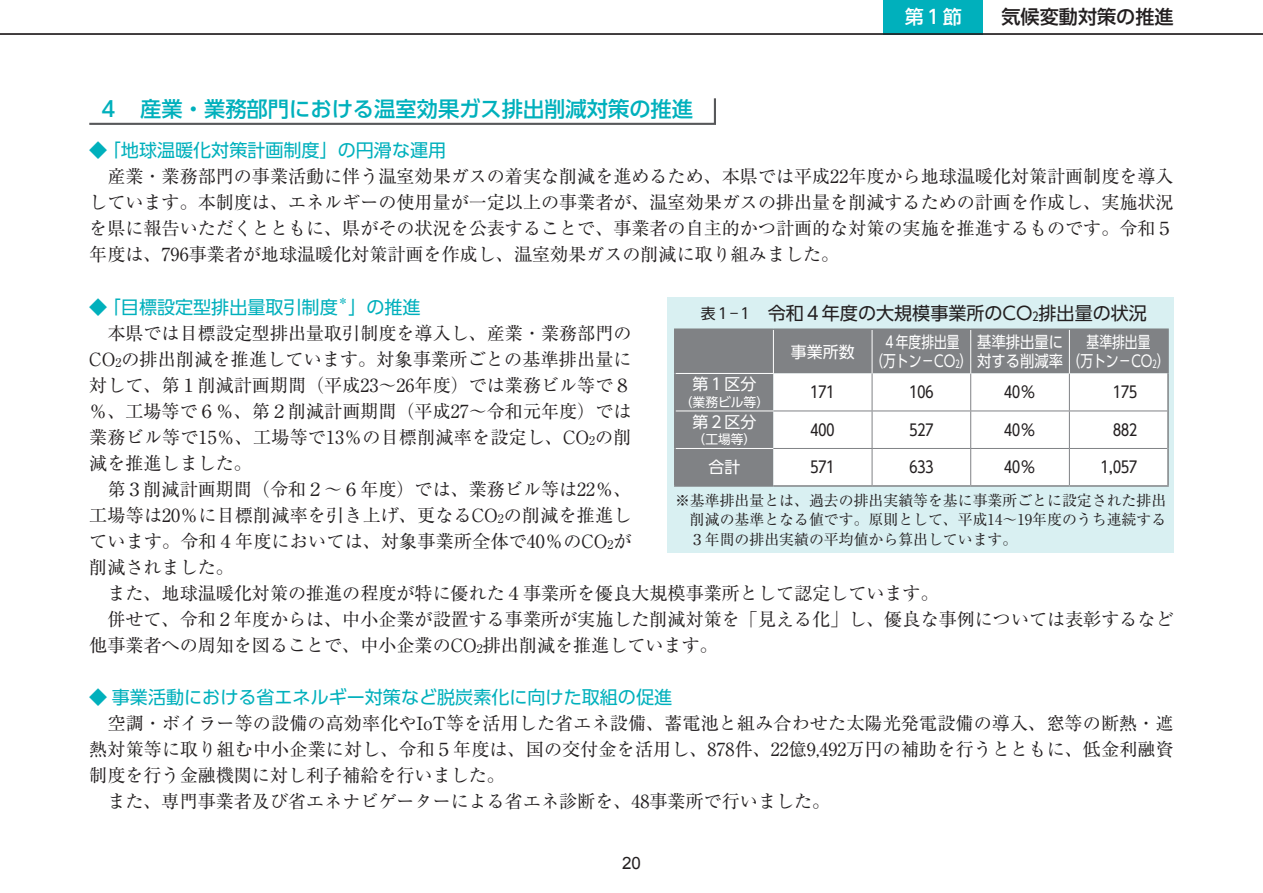
<style>
.page{position:relative;width:1263px;height:893px;background:#fff}
.page>*{position:absolute;margin:0;border:0;box-sizing:border-box;transform-origin:0 0}
.t1{font:500 21.3px "UD Shin Go Pro";color:#00b0bc}
.t2{font:500 19.2px "UD Shin Go Pro";color:#231f20}
.t3{font:500 19.2px "UD Shin Go Pro";color:#fff}
.t4{font:18px/26.1px "Ryumin Pro";color:#231f20}
.t5{font:18px "UD Shin Go Pro";color:#00b0bc}
.t6{font:18px "UD Shin Go Pro";color:#231f20}
.t7{font:16.95px "Arial";color:#231f20}
.t8{font:15.9px "UD Shin Go Pro";color:#231f20}
.t9{font:15.9px/19.2px "UD Shin Go Pro";color:#fff;scale:.8 1}
.t10{font:15.9px "UD Shin Go Pro";color:#fff}
.t11{font:15.9px "UD Shin Go Pro";color:#fff;scale:.9 1}
.t12{font:14.85px/19.2px "Ryumin Pro";color:#231f20;text-align:justify}
.t13{font:12.75px "UD Shin Go Pro";color:#fff}
.t14{font:10.5px "UD Shin Go Pro";color:#00b0bc}
.s1{font-weight:300}
.s2{font-size:12px}
.s3{font-size:14.85px}
.s4{font-size:10.65px}
</style>
<div class="page">
<div style="left:883px;top:0;width:100px;height:34px;background:#00b0bc"></div>
<hr style="left:0;top:33px;width:1263px;height:2px;background:#231f20">
<svg style="left:89px;top:98px;width:627px;height:27px"></svg>
<div style="left:668px;top:298px;width:506px;height:255px;background:#d9f0f2"></div>
<svg style="left:675px;top:330px;width:492px;height:155px;background:#c8c9ca"></svg>
<hr style="left:773px;top:330px;width:1px;height:43px;background:#fff">
<hr style="left:675px;top:373px;width:99px;height:1px;background:#fff">
<hr style="left:675px;top:411px;width:98px;height:1px;background:#fff">
<hr style="left:675px;top:448px;width:98px;height:1px;background:#fff">
<hr style="left:872px;top:330px;width:1px;height:43px;background:#fff">
<hr style="left:872px;top:373px;width:1px;height:38px;background:#808285">
<hr style="left:1069px;top:373px;width:1px;height:38px;background:#808285">
<hr style="left:773px;top:411px;width:99px;height:1px;background:#808285">
<hr style="left:872px;top:411px;width:99px;height:1px;background:#808285">
<hr style="left:872px;top:411px;width:1px;height:37px;background:#808285">
<hr style="left:971px;top:411px;width:98px;height:1px;background:#808285">
<hr style="left:1069px;top:411px;width:98px;height:1px;background:#808285">
<hr style="left:1069px;top:411px;width:1px;height:37px;background:#808285">
<hr style="left:872px;top:449px;width:1px;height:36px;background:#808285">
<hr style="left:1069px;top:449px;width:1px;height:36px;background:#808285">
<hr style="left:970px;top:373px;width:1px;height:38px;background:#808285">
<hr style="left:970px;top:411px;width:1px;height:37px;background:#808285">
<hr style="left:970px;top:449px;width:1px;height:36px;background:#808285">
<hr style="left:773px;top:448px;width:99px;height:1px;background:#808285">
<hr style="left:872px;top:448px;width:99px;height:1px;background:#808285">
<hr style="left:971px;top:448px;width:98px;height:1px;background:#808285">
<hr style="left:1069px;top:448px;width:98px;height:1px;background:#808285">
<hr style="left:674px;top:328px;width:99px;height:2px;background:#808285">
<hr style="left:674px;top:330px;width:1px;height:43px;background:#808285">
<hr style="left:773px;top:328px;width:99px;height:2px;background:#808285">
<hr style="left:872px;top:328px;width:99px;height:2px;background:#808285">
<hr style="left:1069px;top:328px;width:100px;height:2px;background:#808285">
<hr style="left:1167px;top:330px;width:2px;height:43px;background:#808285">
<hr style="left:674px;top:373px;width:1px;height:38px;background:#808285">
<hr style="left:1167px;top:373px;width:2px;height:38px;background:#808285">
<hr style="left:674px;top:411px;width:1px;height:37px;background:#808285">
<hr style="left:1167px;top:411px;width:2px;height:37px;background:#808285">
<hr style="left:674px;top:448px;width:1px;height:37px;background:#808285">
<hr style="left:1167px;top:448px;width:2px;height:37px;background:#808285">
<hr style="left:674px;top:485px;width:99px;height:2px;background:#808285">
<hr style="left:773px;top:485px;width:99px;height:2px;background:#808285">
<hr style="left:872px;top:485px;width:99px;height:2px;background:#808285">
<hr style="left:971px;top:485px;width:98px;height:2px;background:#808285">
<hr style="left:1069px;top:485px;width:100px;height:2px;background:#808285">
<hr style="left:970px;top:330px;width:1px;height:43px;background:#fff">
<hr style="left:971px;top:328px;width:98px;height:2px;background:#808285">
<hr style="left:1069px;top:330px;width:1px;height:43px;background:#fff">
<p class="t3" style="left:905px;top:1px;width:59px">第１節</p>
<p class="t2" style="left:1001px;top:1px;width:174px">気候変動対策の推進</p>
<p class="t1" style="left:98px;top:92px;width:597px">４　産業・業務部門における温室効果ガス排出削減対策の推進</p>
<p class="t5" style="left:89px;top:136px;width:358px"><span class="s1">◆</span>「地球温暖化対策計画制度」の円滑な運用</p>
<p class="t4" style="left:89px;top:162px;width:1086px;text-align:justify">　産業・業務部門の事業活動に伴う温室効果ガスの着実な削減を進めるため、本県では平成２２年度から地球温暖化対策計画制度を導入しています。本制度は、エネルギーの使用量が一定以上の事業者が、温室効果ガスの排出量を削減するための計画を作成し、実施状況を県に報告いただくとともに、県がその状況を公表することで、事業者の自主的かつ計画的な対策の実施を推進するものです。令和５年度は、７９６事業者が地球温暖化対策計画を作成し、温室効果ガスの削減に取り組みました。</p>
<p class="t5" style="left:89px;top:292px;width:250px"><span class="s1">◆</span>「目標設定型排出量取引制度</p>
<p class="t14" style="left:338px;top:292px;width:12px">＊</p>
<p class="t5" style="left:348px;top:292px;width:74px">」の推進</p>
<p class="t4" style="left:89px;top:319px;width:1086px">　本県では目標設定型排出量取引制度を導入し、産業・業務部門の<br>CO<span class="s2">２</span>の排出削減を推進しています。対象事業所ごとの基準排出量に<br>対して、第１削減計画期間（平成２３～２６年度）では業務ビル等で８<br>％、工場等で６％、第２削減計画期間（平成２７～令和元年度）では<br>業務ビル等で１５％、工場等で１３％の目標削減率を設定し、CO<span class="s2">２</span>の削<br>減を推進しました。<br>　第３削減計画期間（令和２～６年度）では、業務ビル等は２２％、<br>工場等は２０％に目標削減率を引き上げ、更なるCO<span class="s2">２</span>の削減を推進し<br>ています。令和４年度においては、対象事業所全体で４０％のCO<span class="s2">２</span>が<br>削減されました。<br>　また、地球温暖化対策の推進の程度が特に優れた４事業所を優良大規模事業所として認定しています。<br>　併せて、令和２年度からは、中小企業が設置する事業所が実施した削減対策を「見える化」し、優良な事例については表彰するなど他事業者への周知を図ることで、中小企業のCO<span class="s2">２</span>排出削減を推進しています。</p>
<p class="t5" style="left:89px;top:683px;width:584px"><span class="s1">◆</span> 事業活動における省エネルギー対策など脱炭素化に向けた取組の促進</p>
<p class="t4" style="left:89px;top:709px;width:1086px">　空調・ボイラー等の設備の高効率化やIoT等を活用した省エネ設備、蓄電池と組み合わせた太陽光発電設備の導入、窓等の断熱・遮熱対策等に取り組む中小企業に対し、令和５年度は、国の交付金を活用し、８７８件、２２億９,４９２万円の補助を行うとともに、低金利融資制度を行う金融機関に対し利子補給を行いました。<br>　また、専門事業者及び省エネナビゲーターによる省エネ診断を、４８事業所で行いました。</p>
<p class="t6" style="left:701px;top:299px;width:448px"><span class="s3">表１―１　</span>令和４年度の大規模事業所のCO<span class="s2">2</span>排出量の状況</p>
<p class="t10" style="left:791px;top:339px;width:65px">事業所数</p>
<p class="t9" style="left:870px;top:332px;width:375px;text-indent:13px">４年度排出量<br>（万トン－CO<span class="s4">２</span>）対する削減率（万トン－CO<span class="s4">２</span>）</p>
<p class="t11" style="left:977px;top:329px;width:97px">基準排出量に</p>
<p class="t9" style="left:1087px;top:332px;width:81px">基準排出量</p>
<p class="t10" style="left:692px;top:371px;width:65px">第１区分</p>
<p class="t13" style="left:680px;top:391px;width:91px">（業務ビル等）</p>
<p class="t8" style="left:810px;top:379px;width:25px">１７１</p>
<p class="t8" style="left:909px;top:379px;width:25px">１０６</p>
<p class="t8" style="left:1004px;top:379px;width:33px">４０％</p>
<p class="t8" style="left:1113px;top:379px;width:25px">１７５</p>
<p class="t10" style="left:692px;top:409px;width:65px">第２区分</p>
<p class="t13" style="left:692px;top:429px;width:65px">（工場等）</p>
<p class="t8" style="left:810px;top:417px;width:25px">４００</p>
<p class="t8" style="left:909px;top:417px;width:25px">５２７</p>
<p class="t8" style="left:1004px;top:417px;width:33px">４０％</p>
<p class="t8" style="left:1113px;top:417px;width:25px">８８２</p>
<p class="t10" style="left:708px;top:454px;width:33px">合計</p>
<p class="t8" style="left:810px;top:454px;width:25px">５７１</p>
<p class="t8" style="left:909px;top:454px;width:25px">６３３</p>
<p class="t8" style="left:1004px;top:454px;width:33px">４０％</p>
<p class="t8" style="left:1101px;top:454px;width:38px">１,０５７</p>
<p class="t12" style="left:690px;top:490px;width:478px;text-indent:-15px">※基準排出量とは、過去の排出実績等を基に事業所ごとに設定された排出削減の基準となる値です。原則として、平成１４～１９年度のうち連続する３年間の排出実績の平均値から算出しています。</p>
<p class="t7" style="left:622px;top:852px;width:20px">20</p>
</div>
